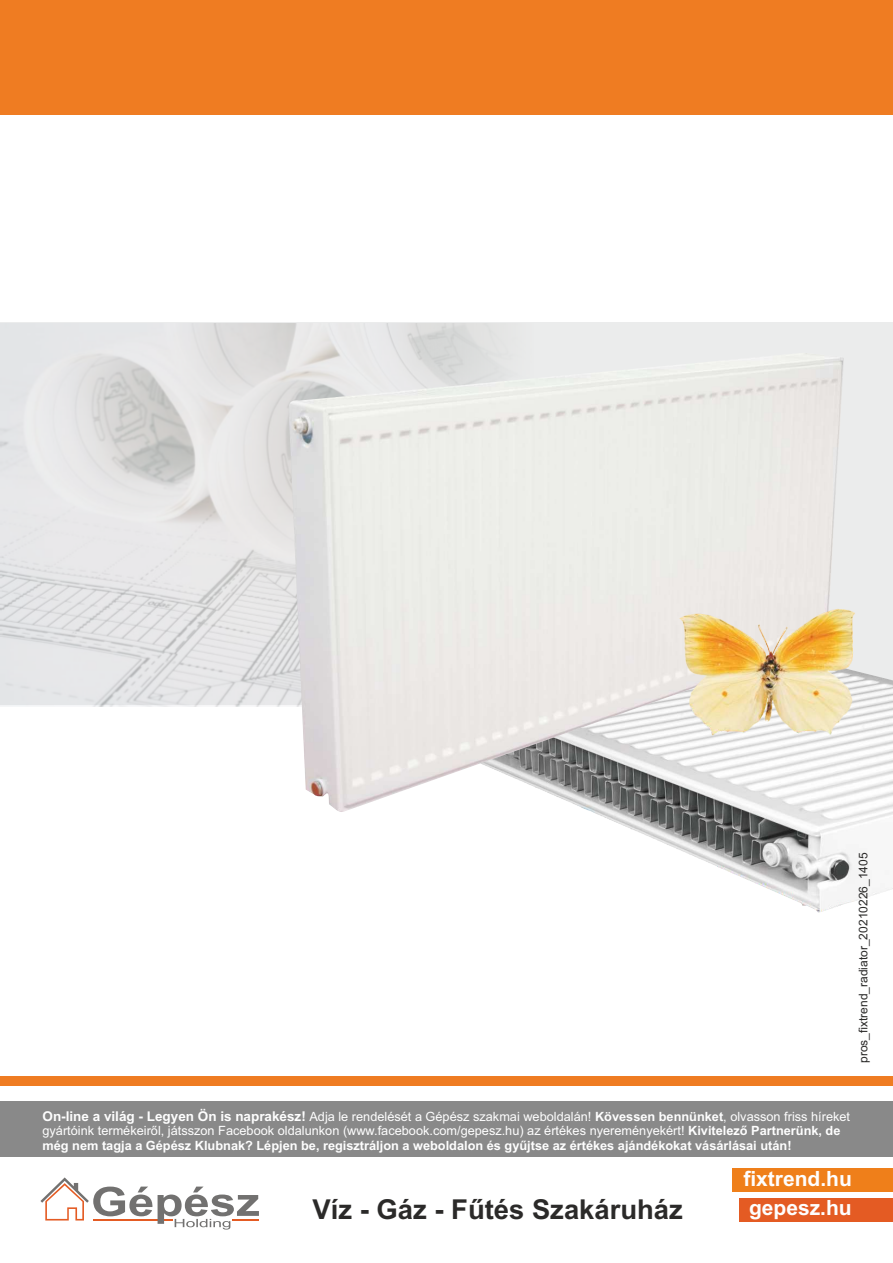
<style>
.page{position:relative;width:893px;height:1263px;background:#fff}
.page>*{position:absolute;margin:0;border:0;box-sizing:border-box;transform-origin:0 0}
.t1{font:700 27.45px "Arial";color:#2b2a29}
.t2{font:700 21px "Arial";color:#fefefe}
.t3{font:12.75px/14.2px "Arial";color:#fefefe}
.t4{font:12px "Arial";color:#2b2a29}
.s1{font-weight:700;font-size:13.5px}
.s2{font-weight:700}
</style>
<div class="page">
<div style="left:0;top:0;width:893px;height:115px;background:#ef7c22"></div>
<div style="left:0;top:1076px;width:893px;height:10px;background:#ef7c22"></div>
<div style="left:0;top:323px;width:893px;height:382px;background:#ebecec"></div>
<img style="left:0;top:324px;width:498px;height:383px">
<img style="left:593px;top:675px;width:300px;height:238px">
<img style="left:288px;top:353px;width:556px;height:459px">
<img style="left:668px;top:600px;width:204px;height:153px">
<div style="left:0;top:1102px;width:893px;height:55px;background:#898989"></div>
<svg style="left:40px;top:1177px;width:219px;height:52px"></svg>
<div style="left:732px;top:1168px;width:161px;height:23px;background:#ef7f1a"></div>
<div style="left:739px;top:1198px;width:154px;height:23px;background:#e45b23"></div>
<p class="t4" style="left:859px;top:1063px;width:212px;rotate:-90deg">pros_fixtrend_radiator_20210226_1405</p>
<p class="t3" style="left:43px;top:1111px;width:809px"><span class="s1">On-line a világ - Legyen Ön is naprakész!</span> Adja le rendelését a Gépész szakmai weboldalán! <span class="s2">Kövessen bennünket</span>, olvasson friss híreket gyártóink termékeiről, játsszon Facebook oldalunkon (www.facebook.com/gepesz.hu) az értékes nyereményekért! <span class="s2">Kivitelező Partnerünk, de még nem tagja a Gépész Klubnak? Lépjen be, regisztráljon a weboldalon és gyűjtse az értékes ajándékokat vásárlásai után!</span></p>
<h2 class="t2" style="left:743px;top:1171px;width:110px">fixtrend.hu</h2>
<h1 class="t1" style="left:313px;top:1199px;width:372px">Víz - Gáz - Fűtés Szakáruház</h1>
<h2 class="t2" style="left:749px;top:1200px;width:104px">gepesz.hu</h2>
</div>
